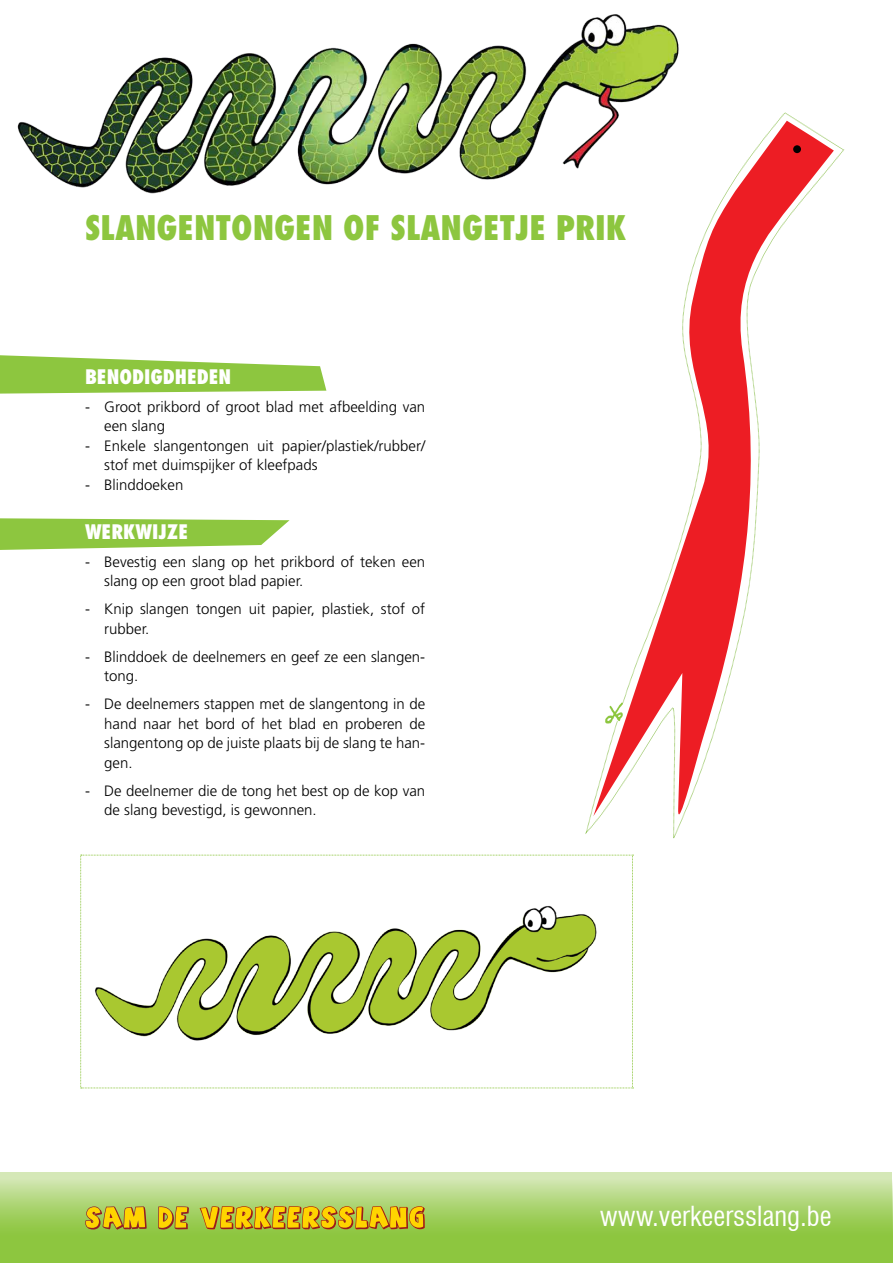
<style>
.page{position:relative;width:893px;height:1263px;background:#fff}
.page>*{position:absolute;margin:0;border:0;box-sizing:border-box;transform-origin:0 0}
.t1{font:800 condensed 33px "Futura Std";color:#8dc63f}
.t2{font:condensed 27px "Swiss 721 BT";color:#fff}
.t3{font:800 condensed 19.5px "Futura Std";color:#fff}
.t4{font:300 15px/19.5px "Frutiger LT Std";color:#000}
</style>
<div class="page">
<svg style="left:0;top:1174px;width:893px;height:89px;background:#a5d167"></svg>
<img style="left:17px;top:14px;width:662px;height:180px">
<svg style="left:85px;top:1206px;width:104px;height:24px;background:#c6ae27"></svg>
<svg style="left:200px;top:1206px;width:225px;height:23px;background:#d2a81b"></svg>
<svg style="left:0;top:518px;width:290px;height:32px;background:#9fcf5e"></svg>
<svg style="left:0;top:355px;width:326px;height:39px"></svg>
<svg style="left:80px;top:855px;width:553px;height:233px"></svg>
<img style="left:80px;top:896px;width:530px;height:157px">
<svg style="left:586px;top:112px;width:258px;height:727px"></svg>
<img style="left:604px;top:699px;width:22px;height:30px">
<h1 class="t1" style="left:85px;top:207px;width:543px">SLANGENTONGEN OF SLANGETJE PRIK</h1>
<h3 class="t3" style="left:85px;top:364px;width:148px">BENODIGDHEDEN</h3>
<p class="t4" style="left:104px;top:397px;width:323px;text-indent:-19px">- Groot prikbord of groot blad met afbeelding van een slang</p>
<p class="t4" style="left:104px;top:436px;width:323px;text-indent:-19px">- Enkele slangentongen uit papier/plastiek/rubber/ stof met duimspijker of kleefpads</p>
<p class="t4" style="left:85px;top:475px;width:100px">- Blinddoeken</p>
<h3 class="t3" style="left:85px;top:519px;width:105px">WERKWIJZE</h3>
<p class="t4" style="left:104px;top:552px;width:322px;text-indent:-19px">- Bevestig een slang op het prikbord of teken een slang op een groot blad papier.</p>
<p class="t4" style="left:104px;top:600px;width:323px;text-indent:-19px">- Knip slangen tongen uit papier, plastiek, stof of rubber.</p>
<p class="t4" style="left:104px;top:647px;width:323px;text-indent:-19px">- Blinddoek de deelnemers en geef ze een slangen&shy;tong.</p>
<p class="t4" style="left:104px;top:695px;width:323px;text-align:justify;text-indent:-19px">- De deelnemers stappen met de slangentong in de hand naar het bord of het blad en proberen de slangentong op de juiste plaats bij de slang te han&shy;gen.</p>
<p class="t4" style="left:104px;top:781px;width:322px;text-indent:-19px">- De deelnemer die de tong het best op de kop van de slang bevestigd, is gewonnen.</p>
<h2 class="t2" style="left:600px;top:1200px;width:233px">www.verkeersslang.be</h2>
</div>
